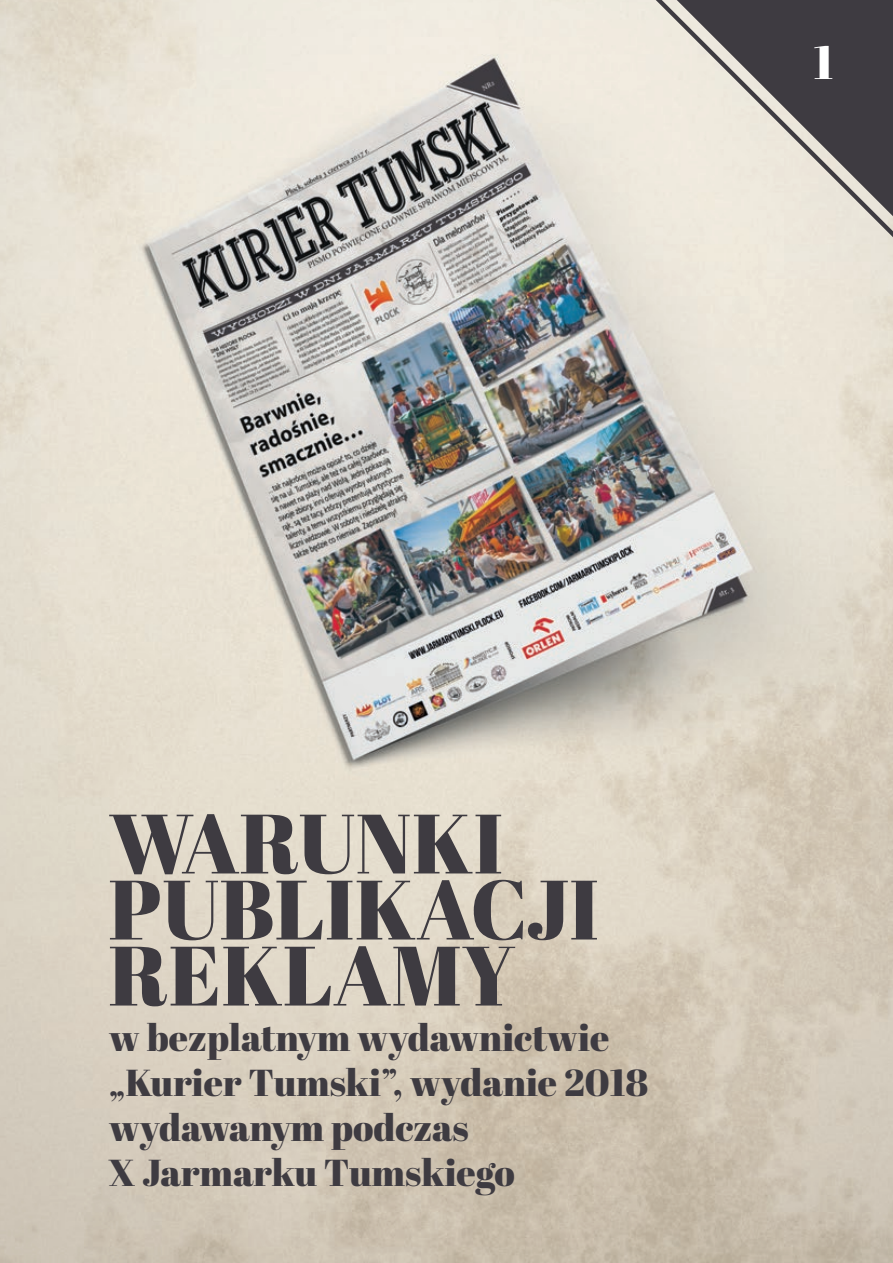
<style>
.page{position:relative;width:893px;height:1263px;background:#fff}
.page>*{position:absolute;margin:0;border:0;box-sizing:border-box;transform-origin:0 0}
.t1{font:84px/66px "Abril Fatface";color:#3e3b41}
.t2{font:46.5px "Abril Fatface";color:#fff}
.t3{font:37.5px/45px "Abril Fatface";color:#3e3b41}
</style>
<div class="page">
<img style="left:0;top:0;width:893px;height:1263px">
<svg style="left:632px;top:0;width:261px;height:256px;background:#aca8a2"></svg>
<p class="t2" style="left:814px;top:30px;width:21px">1</p>
<h1 class="t1" style="left:109px;top:808px;width:492px">WARUNKI<br>PUBLIKACJI<br>REKLAMY</h1>
<p class="t3" style="left:109px;top:1013px;width:541px">w bezplatnym wydawnictwie „Kurier Tumski”, wydanie 2018 wydawanym podczas<br>X Jarmarku Tumskiego</p>
</div>
